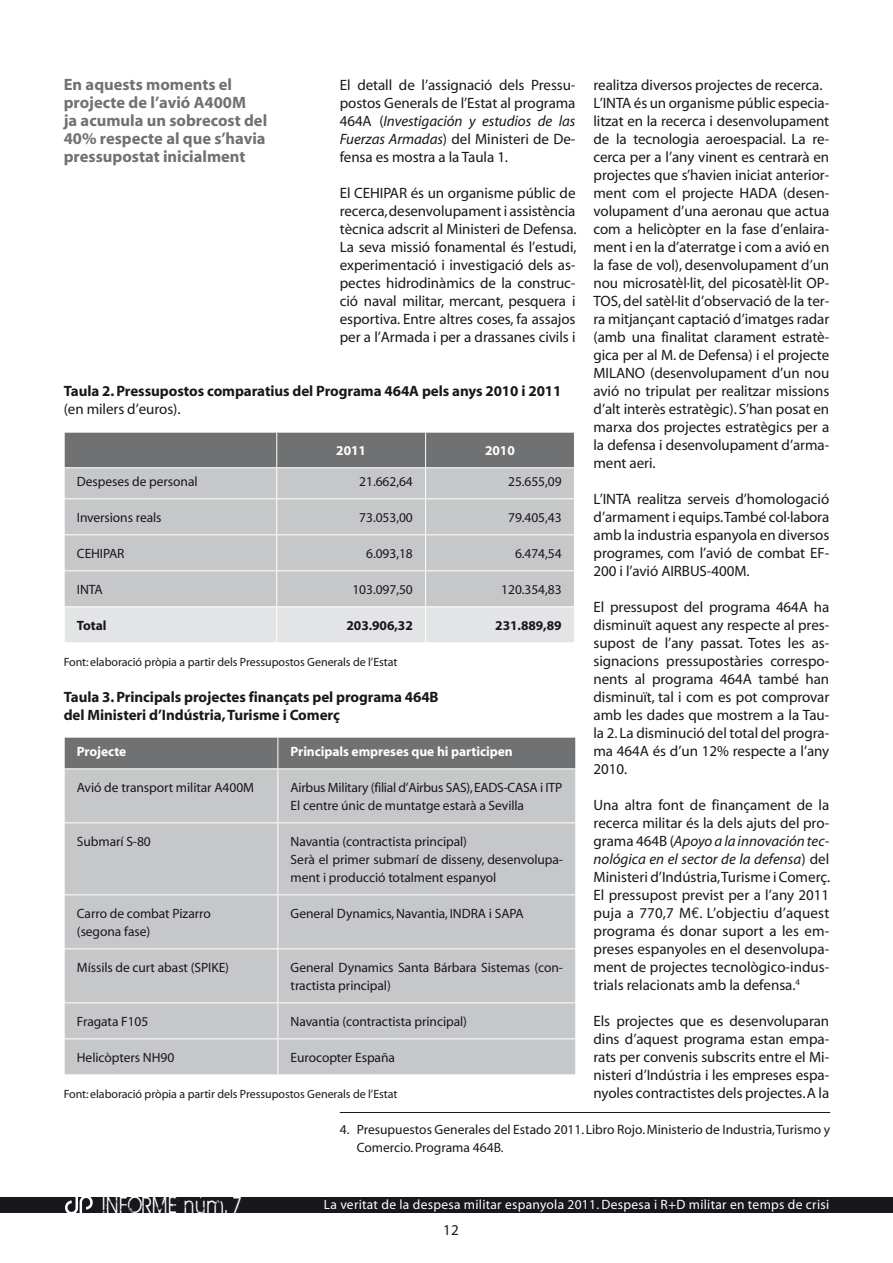
<style>
.page{position:relative;width:893px;height:1263px;background:#fff}
.page>*{position:absolute;margin:0;border:0;box-sizing:border-box;transform-origin:0 0}
.t1{font:25.2px "BIRTHOFAHERO";letter-spacing:.1em;color:#fff;scale:.83 1}
.t2{font:700 16.5px/18px "Myriad";color:#707173}
.t3{font:15px/18px "Myriad";letter-spacing:-.005em;color:#1a171c;text-align:justify}
.t4{font:700 15px/18px "Myriad";letter-spacing:-.005em;color:#1a171c}
.t5{font:13.5px/18px "Myriad";letter-spacing:-.005em;color:#1a171c}
.t6{font:13.5px "Myriad";letter-spacing:.02em;color:#fff}
.t7{font:700 13.5px "Myriad";letter-spacing:-.005em;color:#fff}
.t8{font:700 13.5px "Myriad";letter-spacing:-.005em;color:#1a171c}
.t9{font:12px "Myriad";letter-spacing:-.005em;color:#1a171c}
.s1{font-style:italic}
.s2{font-family:"Euphemia UCAS";font-size:13.5px}
</style>
<div class="page">
<div style="left:0;top:1197px;width:893px;height:16px;background:#1a171c"></div>
<svg style="left:65px;top:1197px;width:28px;height:16px"></svg>
<div style="left:65px;top:433px;width:509px;height:34px;background:#707173"></div>
<div style="left:65px;top:468px;width:509px;height:138px;background:#c6c7c9"></div>
<div style="left:65px;top:607px;width:509px;height:35px;background:#e3e4e5"></div>
<hr style="left:276px;top:432px;width:1px;height:35px;background:#fff">
<hr style="left:425px;top:432px;width:1px;height:35px;background:#fff">
<hr style="left:276px;top:468px;width:1px;height:30px;background:#fff">
<hr style="left:425px;top:468px;width:1px;height:30px;background:#fff">
<hr style="left:64px;top:498px;width:213px;height:1px;background:#fff">
<hr style="left:277px;top:498px;width:149px;height:1px;background:#fff">
<hr style="left:276px;top:499px;width:1px;height:35px;background:#fff">
<hr style="left:426px;top:498px;width:149px;height:1px;background:#fff">
<hr style="left:425px;top:499px;width:1px;height:35px;background:#fff">
<hr style="left:64px;top:534px;width:213px;height:1px;background:#fff">
<hr style="left:277px;top:534px;width:149px;height:1px;background:#fff">
<hr style="left:276px;top:535px;width:1px;height:35px;background:#fff">
<hr style="left:426px;top:534px;width:149px;height:1px;background:#fff">
<hr style="left:425px;top:535px;width:1px;height:35px;background:#fff">
<hr style="left:64px;top:570px;width:213px;height:1px;background:#fff">
<hr style="left:277px;top:570px;width:149px;height:1px;background:#fff">
<hr style="left:276px;top:571px;width:1px;height:35px;background:#fff">
<hr style="left:426px;top:570px;width:149px;height:1px;background:#fff">
<hr style="left:425px;top:571px;width:1px;height:35px;background:#fff">
<hr style="left:276px;top:607px;width:1px;height:35px;background:#fff">
<hr style="left:425px;top:607px;width:1px;height:35px;background:#fff">
<div style="left:65px;top:738px;width:510px;height:30px;background:#707173"></div>
<div style="left:65px;top:769px;width:510px;height:305px;background:#c6c7c9"></div>
<hr style="left:277px;top:737px;width:1px;height:31px;background:#fff">
<hr style="left:277px;top:769px;width:1px;height:53px;background:#fff">
<hr style="left:64px;top:822px;width:214px;height:1px;background:#fff">
<hr style="left:278px;top:822px;width:298px;height:1px;background:#fff">
<hr style="left:277px;top:823px;width:1px;height:71px;background:#fff">
<hr style="left:64px;top:894px;width:214px;height:1px;background:#fff">
<hr style="left:278px;top:894px;width:298px;height:1px;background:#fff">
<hr style="left:277px;top:895px;width:1px;height:53px;background:#fff">
<hr style="left:64px;top:948px;width:214px;height:1px;background:#fff">
<hr style="left:278px;top:948px;width:298px;height:1px;background:#fff">
<hr style="left:277px;top:949px;width:1px;height:53px;background:#fff">
<hr style="left:64px;top:1002px;width:214px;height:1px;background:#fff">
<hr style="left:278px;top:1002px;width:298px;height:1px;background:#fff">
<hr style="left:277px;top:1003px;width:1px;height:35px;background:#fff">
<hr style="left:64px;top:1038px;width:214px;height:1px;background:#fff">
<hr style="left:278px;top:1038px;width:298px;height:1px;background:#fff">
<hr style="left:277px;top:1039px;width:1px;height:35px;background:#fff">
<hr style="left:340px;top:1112px;width:490px;height:1px;background:#1a171c">
<p class="t2" style="left:64px;top:76px;width:205px">En aquests moments el projecte de l’avió A400M<br>ja acumula un sobrecost del<br>40% respecte al que s’havia pressupostat inicialment</p>
<p class="t3" style="left:340px;top:77px;width:237px">El detall de l’assignació dels Pressu&shy;postos Generals de l’Estat al programa 464A (<span class="s1">Investigación y estudios de las Fuerzas Armadas</span>) del Ministeri de De&shy;fensa es mostra a la Taula 1.</p>
<p class="t3" style="left:340px;top:185px;width:238px">El CEHIPAR és un organisme públic de recerca, desenvolupament i assistència tècnica adscrit al Ministeri de Defensa.<br>La seva missió fonamental és l’estudi, experimentació i investigació dels as&shy;pectes hidrodinàmics de la construc&shy;ció naval militar, mercant, pesquera i esportiva. Entre altres coses, fa assajos per a l’Armada i per a drassanes civils i</p>
<p class="t4" style="left:64px;top:382px;width:499px">Taula 2. Pressupostos comparatius del Programa 464A pels anys 2010 i 2011</p>
<p class="t3" style="left:64px;top:401px;width:118px">(en milers d’euros).</p>
<p class="t7" style="left:336px;top:443px;width:31px">2011</p>
<p class="t7" style="left:485px;top:443px;width:31px">2010</p>
<p class="t5" style="left:77px;top:473px;width:122px">Despeses de personal</p>
<p class="t5" style="left:359px;top:473px;width:55px">21.662,64</p>
<p class="t5" style="left:508px;top:473px;width:55px">25.655,09</p>
<p class="t5" style="left:77px;top:509px;width:86px">Inversions reals</p>
<p class="t5" style="left:359px;top:509px;width:55px">73.053,00</p>
<p class="t5" style="left:508px;top:509px;width:55px">79.405,43</p>
<p class="t5" style="left:77px;top:545px;width:49px">CEHIPAR</p>
<p class="t5" style="left:366px;top:545px;width:48px">6.093,18</p>
<p class="t5" style="left:515px;top:545px;width:48px">6.474,54</p>
<p class="t5" style="left:77px;top:581px;width:12px">INTA</p>
<p class="t5" style="left:352px;top:581px;width:62px">103.097,50</p>
<p class="t5" style="left:501px;top:581px;width:62px">120.354,83</p>
<p class="t8" style="left:77px;top:619px;width:31px">Total</p>
<p class="t8" style="left:346px;top:619px;width:68px">203.906,32</p>
<p class="t8" style="left:495px;top:619px;width:68px">231.889,89</p>
<p class="t9" style="left:64px;top:656px;width:335px">Font: elaboració pròpia a partir dels Pressupostos Generals de l’Estat</p>
<p class="t4" style="left:64px;top:688px;width:376px">Taula 3. Principals projectes finançats pel programa 464B del Ministeri d’Indústria, Turisme i Comerç</p>
<p class="t7" style="left:77px;top:745px;width:51px">Projecte</p>
<p class="t7" style="left:291px;top:745px;width:224px">Principals empreses que hi participen</p>
<p class="t5" style="left:77px;top:779px;width:179px">Avió de transport militar A400M</p>
<p class="t5" style="left:291px;top:779px;width:233px">Airbus Military (filial d’Airbus SAS), EADS-CASA</p>
<p class="t5" style="left:540px;top:779px;width:16px">i ITP</p>
<p class="t5" style="left:291px;top:797px;width:235px">El centre únic de muntatge estarà a Sevilla</p>
<p class="t5" style="left:77px;top:833px;width:75px">Submarí S-80</p>
<p class="t5" style="left:291px;top:833px;width:274px">Navantia (contractista principal)<br>Serà el primer submarí de disseny, desenvolupa&shy;ment i producció totalment espanyol</p>
<p class="t5" style="left:77px;top:905px;width:135px">Carro de combat Pizarro (segona fase)</p>
<p class="t5" style="left:291px;top:905px;width:213px">General Dynamics, Navantia, INDRA i SAPA</p>
<p class="t5" style="left:77px;top:959px;width:154px">Míssils de curt abast (SPIKE)</p>
<p class="t5" style="left:291px;top:959px;width:274px">General Dynamics Santa Bárbara Sistemas (con&shy;tractista principal)</p>
<p class="t5" style="left:77px;top:1013px;width:73px">Fragata F105</p>
<p class="t5" style="left:291px;top:1013px;width:178px">Navantia (contractista principal)</p>
<p class="t5" style="left:77px;top:1049px;width:99px">Helicòpters NH90</p>
<p class="t5" style="left:291px;top:1049px;width:106px">Eurocopter España</p>
<p class="t9" style="left:64px;top:1088px;width:335px">Font: elaboració pròpia a partir dels Pressupostos Generals de l’Estat</p>
<p class="t3" style="left:593px;top:77px;width:230px">realitza diversos projectes de recerca.<br>L’INTA</p>
<p class="t3" style="left:593px;top:95px;width:237px;text-indent:40px">és un organisme públic especia&shy;litzat en la recerca i desenvolupament de la tecnologia aeroespacial. La re&shy;cerca per a l’any vinent es centrarà en projectes que s’havien iniciat anterior&shy;ment com el projecte HADA (desen&shy;volupament d’una aeronau que actua com a helicòpter en la fase d’enlaira&shy;ment i en la d’aterratge i com a avió en la fase de vol), desenvolupament d’un nou microsatèl·lit, del picosatèl·lit OP-TOS, del satèl·lit d’observació de la ter&shy;ra mitjançant captació d’imatges radar (amb una finalitat clarament estratè&shy;gica per al M. de Defensa) i el projecte MILANO</p>
<p class="t3" style="left:593px;top:365px;width:237px;text-indent:57px">(desenvolupament d’un nou avió no tripulat per realitzar missions d’alt interès estratègic). S’han posat en marxa dos projectes estratègics per a la defensa i desenvolupament d’arma&shy;ment aeri.</p>
<p class="t3" style="left:593px;top:491px;width:22px">L’INTA</p>
<p class="t3" style="left:593px;top:491px;width:237px;text-indent:44px">realitza serveis d’homologació d’armament i equips. També col·labora amb la industria espanyola en diversos programes, com l’avió de combat EF-200 i l’avió AIRBUS-400M.</p>
<p class="t3" style="left:593px;top:599px;width:237px">El pressupost del programa 464A ha disminuït aquest any respecte al pres&shy;supost de l’any passat. Totes les as&shy;signacions pressupostàries correspo&shy;nents al programa 464A també han disminuït, tal i com es pot comprovar amb les dades que mostrem a la Tau&shy;la 2. La disminució del total del progra&shy;ma 464A és d’un 12% respecte a l’any 2010.</p>
<p class="t3" style="left:593px;top:797px;width:238px">Una altra font de finançament de la recerca militar és la dels ajuts del pro&shy;grama 464B (<span class="s1">Apoyo a la innovación tec&shy;nológica en el sector de la defensa</span>) del Ministeri d’Indústria, Turisme i Comerç.<br>El pressupost previst per a l’any 2011 puja a 770,7 M<span class="s2">€</span>. L’objectiu d’aquest programa és donar suport a les em&shy;preses espanyoles en el desenvolupa&shy;ment de projectes tecnològico-indus&shy;trials relacionats amb la defensa.<sup>4</sup></p>
<p class="t3" style="left:593px;top:1013px;width:237px">Els projectes que es desenvoluparan dins d’aquest programa estan empa&shy;rats per convenis subscrits entre el Mi&shy;nisteri d’Indústria i les empreses espa&shy;nyoles contractistes dels projectes. A la</p>
<p class="t5" style="left:357px;top:1121px;width:475px;text-indent:-17px">4.Presupuestos Generales del Estado 2011. Libro Rojo. Ministerio de Industria, Turismo y<br>Comercio. Programa 464B.</p>
<h1 class="t1" style="left:102px;top:1191px;width:169px">INFORME núm. 7</h1>
<p class="t6" style="left:324px;top:1198px;width:507px">La veritat de la despesa militar espanyola 2011. Despesa i R+D militar en temps de crisi</p>
<p class="t3" style="left:443px;top:1222px;width:17px">12</p>
</div>
